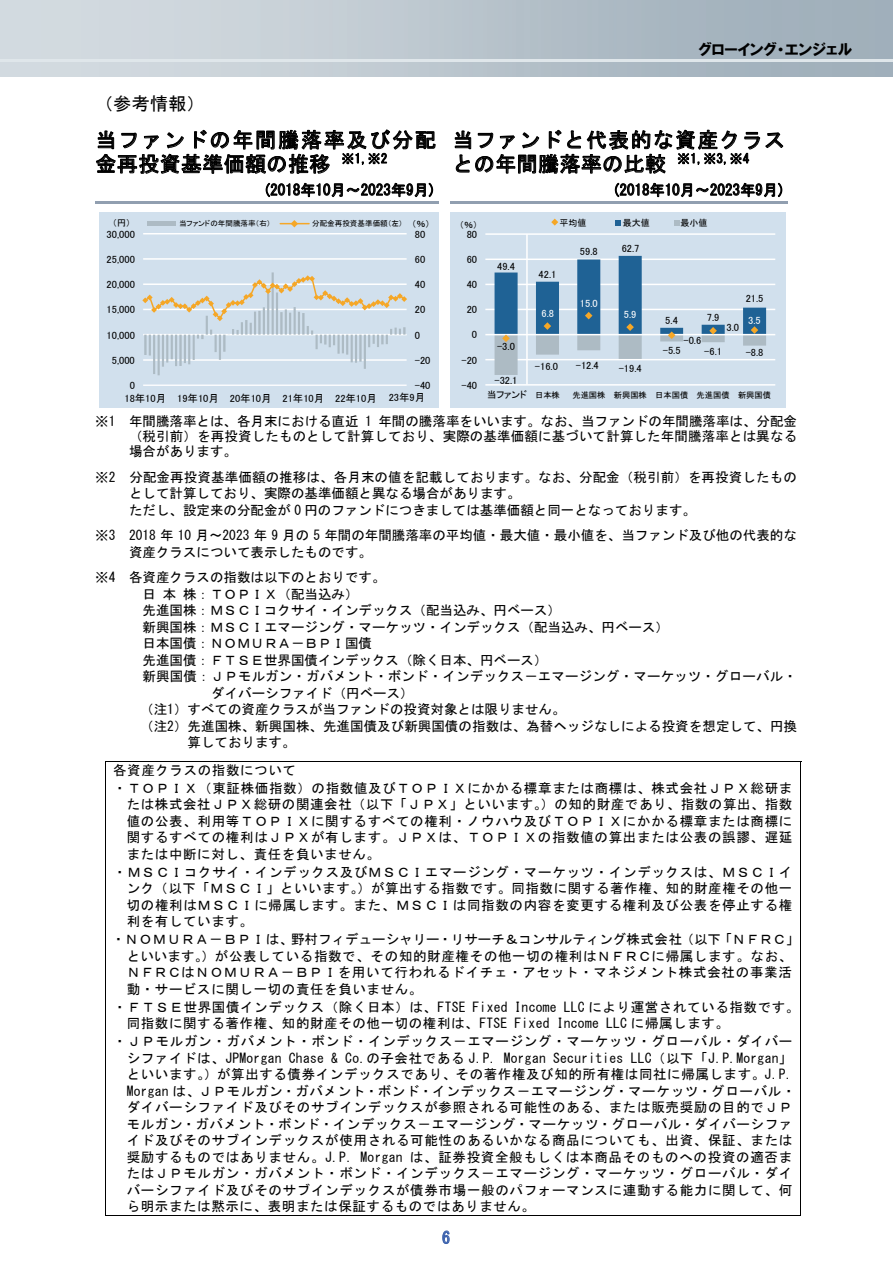
<style>
.page{position:relative;width:893px;height:1263px;background:#fff}
.page>*{position:absolute;margin:0;border:0;box-sizing:border-box;transform-origin:0 0}
.t1{font:21px/24px "MS Gothic";letter-spacing:.06em;color:#000}
.t2{font:21px/24px "MS Gothic";letter-spacing:.09em;color:#000}
.t3{font:18px "MS Gothic";color:#000}
.t4{font:16.5px "MS Gothic";color:#3c62ad}
.t5{font:15.75px "HGP Soei Kakugothic UB";color:#000}
.t6{font:15px "MS Gothic";color:#000}
.t7{font:13.5px/16.5px "MS Gothic";letter-spacing:.04em;color:#000}
.t8{font:13.5px/16.5px "MS Gothic";color:#000}
.t9{font:13.5px "MS Gothic";letter-spacing:.015em;color:#000}
.t10{font:10.5px "MS P Gothic";color:#000}
.t11{font:10.5px "MS P Gothic";color:#fff}
.t12{font:9.75px "MS P Gothic";color:#000}
.t13{font:9px "MS P Gothic";color:#000}
.t14{font:8.25px "MS P Gothic";color:#000}
.t15{font:7.5px "MS P Gothic";color:#000}
.s1{font-size:9px}
</style>
<div class="page">
<hr style="left:0;top:60px;width:893px;height:2px;background:#dfe6ea">
<hr style="left:95px;top:202px;width:343px;height:2px;background:#919fb0">
<hr style="left:450px;top:202px;width:338px;height:2px;background:#919fb0">
<hr style="left:105px;top:761px;width:696px;height:1px;background:#000">
<hr style="left:105px;top:762px;width:1px;height:453px;background:#000">
<hr style="left:105px;top:1215px;width:695px;height:1px;background:#000">
<hr style="left:800px;top:762px;width:1px;height:453px;background:#000">
<div style="left:450px;top:212px;width:336px;height:196px;background:#d1e0ed"></div>
<hr style="left:485px;top:384px;width:290px;height:2px;background:#fff">
<hr style="left:485px;top:359px;width:290px;height:1px;background:#fff">
<hr style="left:485px;top:309px;width:290px;height:1px;background:#fff">
<hr style="left:485px;top:284px;width:290px;height:1px;background:#fff">
<hr style="left:485px;top:259px;width:290px;height:1px;background:#fff">
<hr style="left:485px;top:233px;width:290px;height:2px;background:#fff">
<hr style="left:485px;top:334px;width:290px;height:1px;background:#fff">
<svg style="left:495px;top:256px;width:271px;height:119px"></svg>
<hr style="left:526px;top:234px;width:2px;height:150px;background:#fff">
<svg style="left:551px;top:219px;width:7px;height:7px"></svg>
<svg style="left:616px;top:220px;width:5px;height:6px"></svg>
<svg style="left:674px;top:220px;width:5px;height:6px"></svg>
<div style="left:99px;top:212px;width:340px;height:196px;background:#d1e0ed"></div>
<hr style="left:143px;top:359px;width:264px;height:2px;background:#fff">
<hr style="left:143px;top:258px;width:264px;height:2px;background:#fff">
<hr style="left:143px;top:233px;width:264px;height:1px;background:#fff">
<hr style="left:144px;top:335px;width:3px;height:20px;background:#adbbc4">
<hr style="left:149px;top:335px;width:2px;height:20px;background:#adbbc4">
<hr style="left:153px;top:335px;width:2px;height:39px;background:#adbbc4">
<hr style="left:158px;top:335px;width:2px;height:40px;background:#adbbc4">
<hr style="left:162px;top:335px;width:2px;height:32px;background:#adbbc4">
<hr style="left:166px;top:335px;width:2px;height:27px;background:#adbbc4">
<hr style="left:171px;top:335px;width:2px;height:24px;background:#adbbc4">
<hr style="left:175px;top:335px;width:2px;height:31px;background:#adbbc4">
<hr style="left:179px;top:335px;width:3px;height:31px;background:#adbbc4">
<hr style="left:184px;top:335px;width:2px;height:28px;background:#adbbc4">
<hr style="left:188px;top:335px;width:2px;height:29px;background:#adbbc4">
<hr style="left:193px;top:335px;width:2px;height:25px;background:#adbbc4">
<hr style="left:219px;top:335px;width:2px;height:25px;background:#adbbc4">
<hr style="left:272px;top:272px;width:2px;height:63px;background:#adbbc4">
<hr style="left:337px;top:335px;width:3px;height:19px;background:#adbbc4">
<hr style="left:346px;top:335px;width:2px;height:20px;background:#adbbc4">
<hr style="left:351px;top:335px;width:2px;height:27px;background:#adbbc4">
<hr style="left:355px;top:335px;width:2px;height:28px;background:#adbbc4">
<hr style="left:359px;top:335px;width:3px;height:27px;background:#adbbc4">
<hr style="left:364px;top:335px;width:2px;height:34px;background:#adbbc4">
<hr style="left:143px;top:385px;width:264px;height:1px;background:#fff">
<svg style="left:142px;top:275px;width:265px;height:78px"></svg>
<hr style="left:147px;top:222px;width:29px;height:4px;background:#adbbc4">
<svg style="left:280px;top:220px;width:29px;height:7px"></svg>
<p class="t5" style="left:698px;top:41px;width:155px">グローイング・エンジェル</p>
<h2 class="t3" style="left:95px;top:94px;width:111px">（参考情報）</h2>
<h1 class="t2" style="left:95px;top:128px;width:342px">当ファンドの年間騰落率及び分配金再投資基準価額の推移 <sup>※1,※2</sup></h1>
<p class="t6" style="left:263px;top:182px;width:175px">(2018年10月～2023年9月)</p>
<h1 class="t1" style="left:452px;top:128px;width:334px">当ファンドと代表的な資産クラスとの年間騰落率の比較 <sup>※1,※3,※4</sup></h1>
<p class="t6" style="left:612px;top:182px;width:175px">(2018年10月～2023年9月)</p>
<p class="t13" style="left:113px;top:219px;width:19px">（円）</p>
<p class="t15" style="left:179px;top:220px;width:93px">当ファンドの年間騰落率（右）</p>
<p class="t15" style="left:312px;top:220px;width:119px">分配金再投資基準価額（左） <span class="s1">（％）</span></p>
<p class="t10" style="left:107px;top:228px;width:30px">30,000</p>
<p class="t10" style="left:415px;top:228px;width:12px">80</p>
<p class="t13" style="left:460px;top:220px;width:19px">（％）</p>
<p class="t10" style="left:467px;top:229px;width:12px">80</p>
<p class="t13" style="left:559px;top:218px;width:28px">平均値</p>
<p class="t13" style="left:623px;top:218px;width:28px">最大値</p>
<p class="t13" style="left:680px;top:218px;width:28px">最小値</p>
<p class="t10" style="left:107px;top:254px;width:30px">25,000</p>
<p class="t10" style="left:415px;top:254px;width:12px">60</p>
<p class="t10" style="left:467px;top:254px;width:12px">60</p>
<p class="t10" style="left:497px;top:261px;width:19px">49.4</p>
<p class="t10" style="left:539px;top:269px;width:19px">42.1</p>
<p class="t10" style="left:580px;top:246px;width:19px">59.8</p>
<p class="t10" style="left:622px;top:243px;width:19px">62.7</p>
<p class="t10" style="left:107px;top:279px;width:30px">20,000</p>
<p class="t10" style="left:415px;top:279px;width:12px">40</p>
<p class="t10" style="left:467px;top:279px;width:12px">40</p>
<p class="t10" style="left:107px;top:304px;width:30px">15,000</p>
<p class="t10" style="left:107px;top:329px;width:30px">10,000</p>
<p class="t10" style="left:112px;top:355px;width:25px">5,000</p>
<p class="t10" style="left:415px;top:304px;width:12px">20</p>
<p class="t10" style="left:415px;top:329px;width:7px">0</p>
<p class="t10" style="left:415px;top:355px;width:17px">-20</p>
<p class="t10" style="left:467px;top:304px;width:12px">20</p>
<p class="t10" style="left:472px;top:329px;width:7px">0</p>
<p class="t10" style="left:461px;top:354px;width:17px">-20</p>
<p class="t10" style="left:497px;top:341px;width:19px">-3.0</p>
<p class="t11" style="left:541px;top:308px;width:14px">6.8</p>
<p class="t11" style="left:580px;top:298px;width:19px">15.0</p>
<p class="t11" style="left:624px;top:309px;width:14px">5.9</p>
<p class="t10" style="left:535px;top:361px;width:24px">-16.0</p>
<p class="t10" style="left:576px;top:360px;width:25px">-12.4</p>
<p class="t10" style="left:619px;top:363px;width:25px">-19.4</p>
<p class="t10" style="left:665px;top:315px;width:14px">5.4</p>
<p class="t10" style="left:707px;top:312px;width:14px">7.9</p>
<p class="t10" style="left:683px;top:335px;width:19px">-0.6</p>
<p class="t10" style="left:746px;top:293px;width:19px">21.5</p>
<p class="t10" style="left:727px;top:322px;width:14px">3.0</p>
<p class="t11" style="left:748px;top:315px;width:14px">3.5</p>
<p class="t10" style="left:663px;top:345px;width:19px">-5.5</p>
<p class="t10" style="left:704px;top:345px;width:19px">-6.1</p>
<p class="t10" style="left:746px;top:347px;width:19px">-8.8</p>
<p class="t10" style="left:130px;top:380px;width:7px">0</p>
<p class="t10" style="left:125px;top:393px;width:254px">18年10月 19年10月 20年10月 21年10月 22年10月</p>
<p class="t10" style="left:415px;top:380px;width:17px">-40</p>
<p class="t10" style="left:389px;top:392px;width:38px">23年9月</p>
<p class="t10" style="left:461px;top:380px;width:17px">-40</p>
<p class="t10" style="left:494px;top:375px;width:25px">-32.1</p>
<p class="t12" style="left:487px;top:390px;width:42px">当ファンド</p>
<p class="t14" style="left:489px;top:391px;width:36px">当ファンド</p>
<p class="t14" style="left:535px;top:391px;width:26px">日本株</p>
<p class="t14" style="left:572px;top:391px;width:200px">先進国株 新興国株 日本国債 先進国債 新興国債</p>
<p class="t7" style="left:129px;top:414px;width:670px;line-height:15px;text-align:justify;text-indent:-34px">※1 年間騰落率とは、各月末における直近 1 年間の騰落率をいいます。なお、当ファンドの年間騰落率は、分配金（税引前）を再投資したものとして計算しており、実際の基準価額に基づいて計算した年間騰落率とは異なる場合があります。</p>
<p class="t8" style="left:129px;top:468px;width:669px;text-indent:-34px">※2 分配金再投資基準価額の推移は、各月末の値を記載しております。なお、分配金（税引前）を再投資したものとして計算しており、実際の基準価額と異なる場合があります。<br>ただし、設定来の分配金が 0 円のファンドにつきましては基準価額と同一となっております。</p>
<p class="t8" style="left:129px;top:527px;width:669px;text-indent:-34px">※3 2018 年 10 月～2023 年 9 月の 5 年間の年間騰落率の平均値・最大値・最小値を、当ファンド及び他の代表的な資産クラスについて表示したものです。</p>
<p class="t8" style="left:95px;top:569px;width:292px">※4 各資産クラスの指数は以下のとおりです。</p>
<p class="t8" style="left:143px;top:585px;width:217px">日本株：ＴＯＰＩＸ（配当込み）</p>
<p class="t8" style="left:143px;top:602px;width:420px">先進国株：ＭＳＣＩコクサイ・インデックス（配当込み、円ベース）</p>
<p class="t8" style="left:143px;top:618px;width:528px">新興国株：ＭＳＣＩエマージング・マーケッツ・インデックス（配当込み、円ベース）</p>
<p class="t8" style="left:143px;top:635px;width:231px">日本国債：ＮＯＭＵＲＡ－ＢＰＩ国債</p>
<p class="t8" style="left:143px;top:651px;width:406px">先進国債：ＦＴＳＥ世界国債インデックス（除く日本、円ベース）</p>
<p class="t9" style="left:143px;top:669px;width:656px">新興国債：ＪＰモルガン・ガバメント・ボンド・インデックス－エマージング・マーケッツ・グローバル・</p>
<p class="t8" style="left:211px;top:684px;width:204px">ダイバーシファイド（円ベース）</p>
<p class="t8" style="left:140px;top:701px;width:427px">（注1）すべての資産クラスが当ファンドの投資対象とは限りません。</p>
<p class="t8" style="left:140px;top:717px;width:658px">（注2）先進国株、新興国株、先進国債及び新興国債の指数は、為替ヘッジなしによる投資を想定して、円換</p>
<p class="t8" style="left:188px;top:734px;width:109px">算しております。</p>
<p class="t7" style="left:113px;top:761px;width:681px;line-height:18px">各資産クラスの指数について<br>・ＴＯＰＩＸ（東証株価指数）の指数値及びＴＯＰＩＸにかかる標章または商標は、株式会社ＪＰＸ総研ま</p>
<p class="t7" style="left:127px;top:796px;width:667px;text-align:justify">たは株式会社ＪＰＸ総研の関連会社（以下「ＪＰＸ」といいます。）の知的財産であり、指数の算出、指数値の公表、利用等ＴＯＰＩＸに関するすべての権利・ノウハウ及びＴＯＰＩＸにかかる標章または商標に関するすべての権利はＪＰＸが有します。ＪＰＸは、ＴＯＰＩＸの指数値の算出または公表の誤謬、遅延または中断に対し、責任を負いません。</p>
<p class="t7" style="left:127px;top:864px;width:667px;text-align:justify;text-indent:-14px">・ＭＳＣＩコクサイ・インデックス及びＭＳＣＩエマージング・マーケッツ・インデックスは、ＭＳＣＩインク（以下「ＭＳＣＩ」といいます。）が算出する指数です。同指数に関する著作権、知的財産権その他一切の権利はＭＳＣＩに帰属します。また、ＭＳＣＩは同指数の内容を変更する権利及び公表を停止する権利を有しています。</p>
<p class="t7" style="left:127px;top:931px;width:674px;text-indent:-15px">・ＮＯＭＵＲＡ－ＢＰＩは、野村フィデューシャリー・リサーチ＆コンサルティング株式会社（以下「ＮＦＲＣ」といいます。）が公表している指数で、その知的財産権その他一切の権利はＮＦＲＣに帰属します。なお、ＮＦＲＣはＮＯＭＵＲＡ－ＢＰＩを用いて行われるドイチェ・アセット・マネジメント株式会社の事業活動・サービスに関し一切の責任を負いません。</p>
<p class="t7" style="left:127px;top:999px;width:674px;text-indent:-14px">・ＦＴＳＥ世界国債インデックス（除く日本）は、FTSE Fixed Income LLC により運営されている指数です。同指数に関する著作権、知的財産その他一切の権利は、FTSE Fixed Income LLC に帰属します。</p>
<p class="t7" style="left:127px;top:1033px;width:670px;text-indent:-14px">・ＪＰモルガン・ガバメント・ボンド・インデックス－エマージング・マーケッツ・グローバル・ダイバーシファイドは、JPMorgan Chase &amp; Co.の子会社である J.P. Morgan Securities LLC（以下「J.P.Morgan」といいます。）が算出する債券インデックスであり、その著作権及び知的所有権は同社に帰属します。J.P.<br>Morgan は、ＪＰモルガン・ガバメント・ボンド・インデックス－エマージング・マーケッツ・グローバル・ダイバーシファイド及びそのサブインデックスが参照される可能性のある、または販売奨励の目的でＪＰモルガン・ガバメント・ボンド・インデックス－エマージング・マーケッツ・グローバル・ダイバーシファイド及びそのサブインデックスが使用される可能性のあるいかなる商品についても、出資、保証、または奨励するものではありません。J.P. Morgan は、証券投資全般もしくは本商品そのものへの投資の適否またはＪＰモルガン・ガバメント・ボンド・インデックス－エマージング・マーケッツ・グローバル・ダイバーシファイド及びそのサブインデックスが債券市場一般のパフォーマンスに連動する能力に関して、何ら明示または黙示に、表明または保証するものではありません。</p>
<p class="t4" style="left:442px;top:1229px;width:10px">6</p>
</div>
